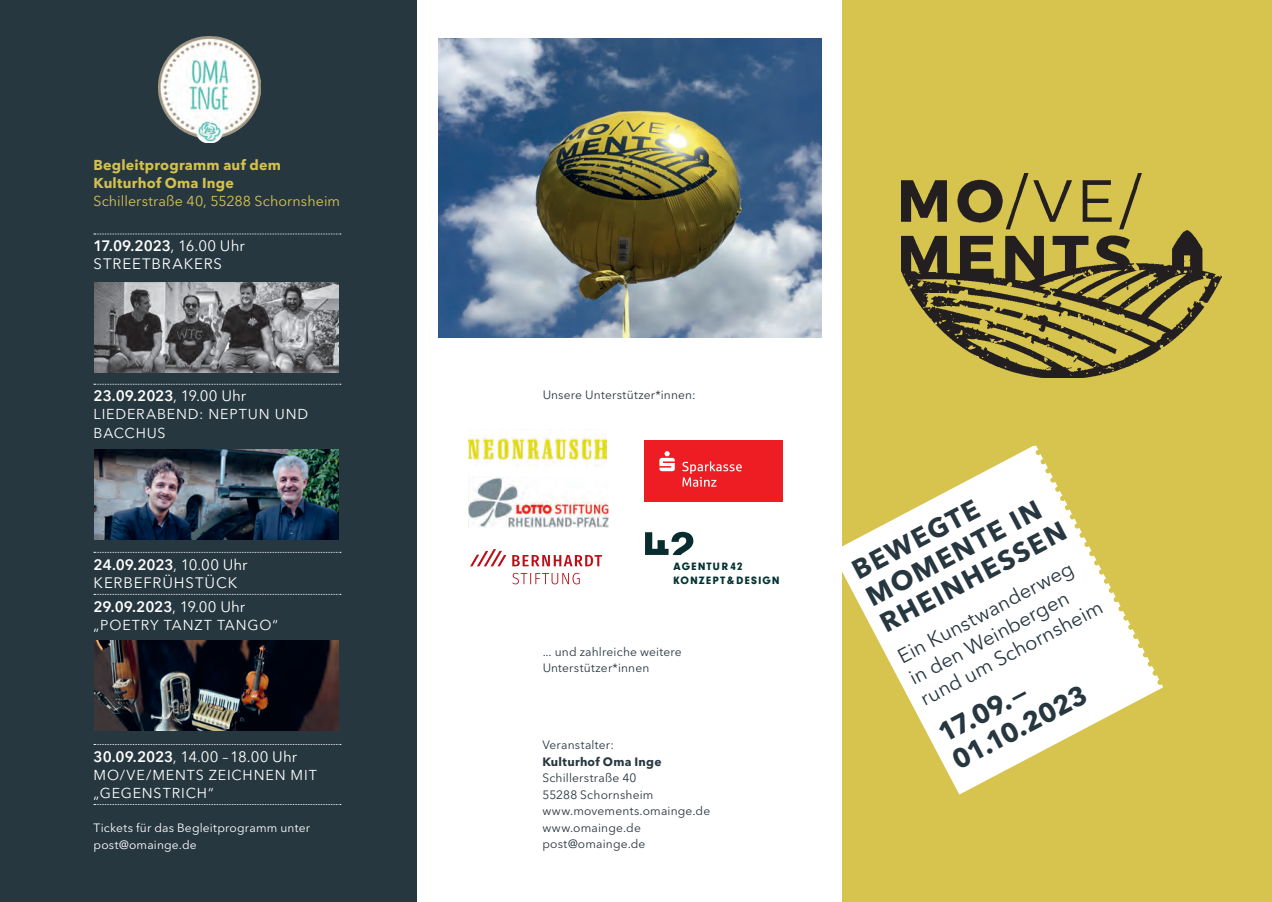
<style>
.page{position:relative;width:1272px;height:902px;background:#fff}
.page>*{position:absolute;margin:0;border:0;box-sizing:border-box;transform-origin:0 0}
.t1{font:700 27px/30px "Avenir Next LT Pro";color:#273740}
.t2{font:20.25px/24px "Avenir Next LT Pro";color:#273740}
.t3{font:15px/18px "Avenir Next LT Pro";letter-spacing:.055em;color:#fff}
.t4{font:600 15px "Avenir Next LT Pro";letter-spacing:-.005em;color:#fff}
.t5{font:15px "Avenir Next LT Pro";letter-spacing:.005em;color:#fff}
.t6{font:14.25px/18px "Avenir Next LT Pro";letter-spacing:.06em;color:#fff}
.t7{font:700 14.25px/18px "Avenir Next LT Pro";letter-spacing:.015em;color:#d3c14e}
.t8{font:14.25px "Avenir Next LT Pro";letter-spacing:.005em;color:#d7c44f}
.t9{font:12px/16.5px "Avenir Next LT Pro";letter-spacing:.015em;color:#273740}
.t10{font:12px/16.5px "Avenir Next LT Pro";letter-spacing:.015em;color:#fff}
.t11{font:700 12px "Avenir Next LT Pro";letter-spacing:.02em;color:#273740}
.t12{font:700 10.5px/13.5px "Neuzeit Grotesk BQ";letter-spacing:.125em;color:#053333}
.s1{font-weight:600}
.s2{font-weight:400}
</style>
<div class="page">
<div style="left:0;top:0;width:417px;height:901px;background:#273740"></div>
<div style="left:842px;top:0;width:429px;height:901px;background:#d7c44f"></div>
<img style="left:901px;top:173px;width:319px;height:204px">
<svg style="left:842px;top:447px;width:265px;height:347px;fill:#fff"></svg>
<svg style="left:1031px;top:445px;width:132px;height:272px"></svg>
<svg style="left:94px;top:233px;width:247px;height:1px"></svg>
<svg style="left:94px;top:384px;width:247px;height:1px"></svg>
<svg style="left:94px;top:552px;width:247px;height:1px"></svg>
<svg style="left:94px;top:594px;width:247px;height:1px"></svg>
<svg style="left:94px;top:744px;width:247px;height:1px"></svg>
<svg style="left:94px;top:804px;width:247px;height:1px"></svg>
<img style="left:159px;top:36px;width:102px;height:107px">
<img style="left:95px;top:282px;width:243px;height:90px">
<img style="left:95px;top:450px;width:243px;height:89px">
<img style="left:95px;top:640px;width:243px;height:90px">
<img style="left:438px;top:38px;width:383px;height:300px">
<img style="left:468px;top:476px;width:140px;height:51px">
<img style="left:468px;top:429px;width:138px;height:37px">
<svg style="left:470px;top:549px;width:36px;height:17px"></svg>
<svg style="left:512px;top:555px;width:90px;height:11px"></svg>
<svg style="left:512px;top:572px;width:67px;height:12px"></svg>
<div style="left:644px;top:440px;width:138px;height:62px;background:#ee1d23"></div>
<svg style="left:682px;top:461px;width:59px;height:25px"></svg>
<svg style="left:659px;top:451px;width:15px;height:20px"></svg>
<svg style="left:645px;top:531px;width:48px;height:24px"></svg>
<p class="t7" style="left:94px;top:156px;width:189px">Begleitprogramm auf dem<br>Kulturhof Oma Inge</p>
<p class="t8" style="left:94px;top:193px;width:248px">Schillerstraße 40, 55288 Schornsheim</p>
<p class="t3" style="left:94px;top:237px;width:153px"><span class="s1">17.09.2023</span>, 16.00 Uhr<br>STREETBRAKERS</p>
<p class="t4" style="left:94px;top:387px;width:154px">23.09.2023<span class="s2">, 19.00 Uhr</span></p>
<p class="t6" style="left:94px;top:405px;width:216px">LIEDERABEND: NEPTUN UND<br>BACCHUS</p>
<p class="t3" style="left:94px;top:555px;width:156px"><span class="s1">24.09.2023</span>, 10.00 Uhr<br>KERBEFRÜHSTÜCK</p>
<p class="t4" style="left:94px;top:597px;width:153px">29.09.2023<span class="s2">, 19.00 Uhr</span></p>
<p class="t6" style="left:94px;top:615px;width:186px">„POETRY TANZT TANGO“</p>
<p class="t5" style="left:94px;top:747px;width:205px"><span class="s1">30.09.2023</span>, 14.00 –18.00 Uhr</p>
<p class="t6" style="left:94px;top:765px;width:225px">MO/VE/MENTS ZEICHNEN MIT „GEGENSTRICH“</p>
<p class="t10" style="left:94px;top:819px;width:218px">Tickets für das Begleitprogramm unter post@omainge.de</p>
<p class="t9" style="left:542px;top:387px;width:155px">Unsere Unterstützer*innen:</p>
<p class="t12" style="left:673px;top:560px;width:107px">AGENTUR 42<br>KONZEPT&amp;DESIGN</p>
<p class="t9" style="left:542px;top:643px;width:141px">... und zahlreiche weitere<br>Unterstützer*innen</p>
<p class="t9" style="left:542px;top:736px;width:73px">Veranstalter:</p>
<p class="t11" style="left:542px;top:754px;width:121px">Kulturhof Oma Inge</p>
<p class="t9" style="left:542px;top:769px;width:169px">Schillerstraße 40<br>55288 Schornsheim www.movements.omainge.de www.omainge.de post@omainge.de</p>
<h1 class="t1" style="left:846px;top:558px;width:208px;rotate:-28deg">BEWEGTE<br>MOMENTE IN<br>RHEINHESSEN</h1>
<h2 class="t2" style="left:893px;top:647px;width:204px;rotate:-28deg">Ein Kunstwanderweg in den Weinbergen rund um Schornsheim</h2>
<h1 class="t1" style="left:932px;top:721px;width:150px;rotate:-28deg">17.09.—<br>01.10.2023</h1>
</div>
